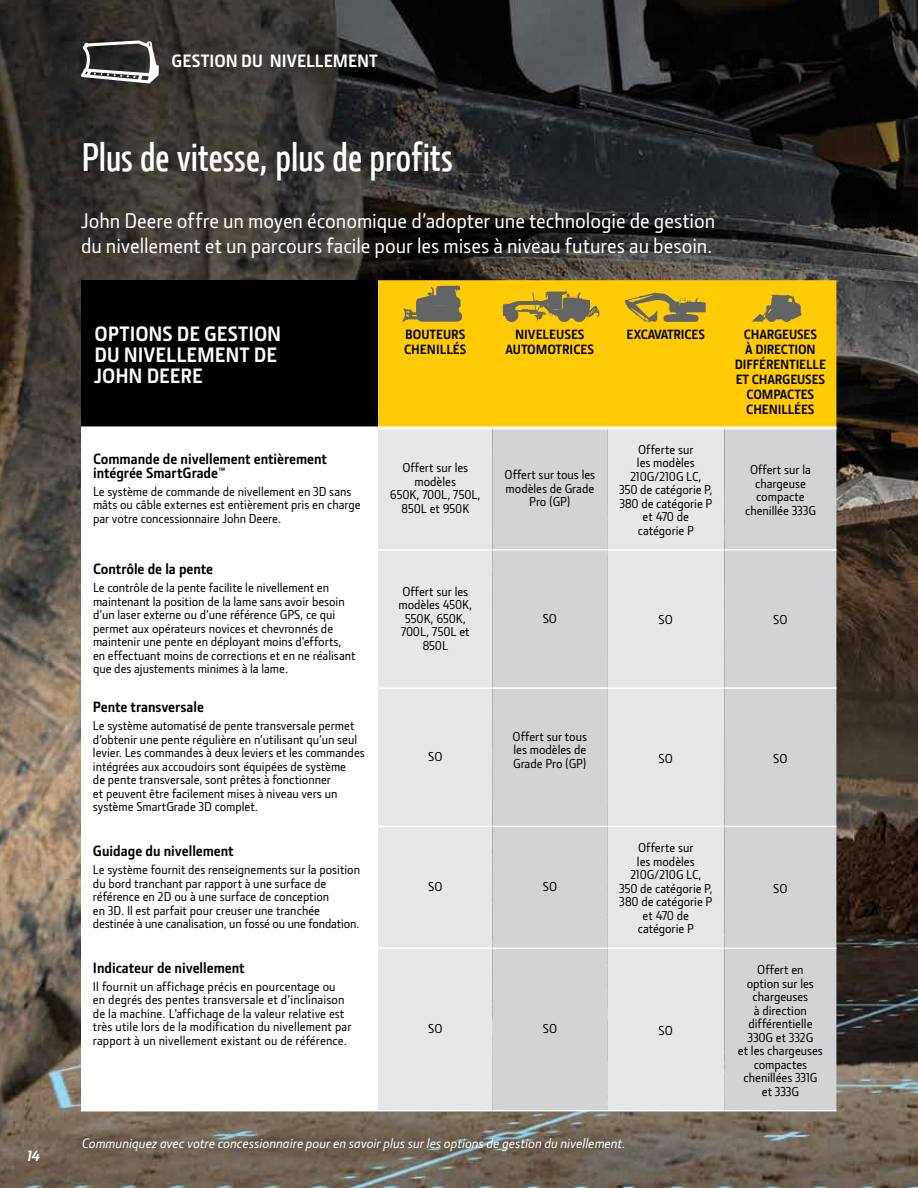
<style>
.page{position:relative;width:918px;height:1188px;background:#fff}
.page>*{position:absolute;margin:0;border:0;box-sizing:border-box;transform-origin:0 0}
.t1{font:600 condensed 40.5px "JD Sans Pro";letter-spacing:-.015em;color:#fff}
.t2{font:500 21px/25.5px "JD Sans Pro";color:#fff}
.t3{font:700 21px/21px "JD Sans Pro";color:#fff}
.t4{font:700 18px "JD Sans Pro";color:#fff}
.t5{font:700 15px/13.5px "JD Sans Pro";color:#000}
.t6{font:italic 700 15px "JD Sans Pro";color:#fff}
.t7{font:700 13.5px/15px "JD Sans Pro";letter-spacing:-.01em;color:#000;text-align:center}
.t8{font:italic 500 13.5px "JD Sans Pro";letter-spacing:.01em;color:#fff}
.t9{font:500 12.75px/13.5px "JD Sans Pro";color:#000;text-align:center}
</style>
<div class="page">
<img style="left:0;top:0;width:918px;height:1188px">
<svg style="left:81px;top:40px;width:78px;height:43px"></svg>
<div style="left:81px;top:280px;width:297px;height:148px;background:#000"></div>
<div style="left:378px;top:280px;width:458px;height:146px;background:#ffcb05"></div>
<svg style="left:81px;top:429px;width:297px;height:681px"></svg>
<div style="left:378px;top:429px;width:115px;height:681px;background:#e6e7e8"></div>
<svg style="left:493px;top:429px;width:343px;height:681px;background:#d8d9da"></svg>
<hr style="left:81px;top:426px;width:297px;height:3px;background:#fff">
<hr style="left:378px;top:426px;width:115px;height:3px;background:#fff">
<hr style="left:493px;top:426px;width:114px;height:3px;background:#fff">
<hr style="left:607px;top:426px;width:118px;height:3px;background:#fff">
<hr style="left:724px;top:426px;width:112px;height:3px;background:#fff">
<hr style="left:81px;top:549px;width:297px;height:2px;background:#fff">
<hr style="left:378px;top:549px;width:115px;height:2px;background:#fff">
<hr style="left:493px;top:549px;width:114px;height:2px;background:#fff">
<hr style="left:607px;top:549px;width:118px;height:2px;background:#fff">
<hr style="left:724px;top:549px;width:112px;height:2px;background:#fff">
<hr style="left:81px;top:687px;width:297px;height:2px;background:#fff">
<hr style="left:378px;top:687px;width:115px;height:2px;background:#fff">
<hr style="left:493px;top:687px;width:114px;height:2px;background:#fff">
<hr style="left:607px;top:687px;width:118px;height:2px;background:#fff">
<hr style="left:724px;top:687px;width:112px;height:2px;background:#fff">
<hr style="left:81px;top:826px;width:297px;height:1px;background:#fff">
<hr style="left:378px;top:826px;width:115px;height:1px;background:#fff">
<hr style="left:493px;top:826px;width:114px;height:1px;background:#fff">
<hr style="left:607px;top:826px;width:118px;height:1px;background:#fff">
<hr style="left:724px;top:826px;width:112px;height:1px;background:#fff">
<hr style="left:81px;top:948px;width:297px;height:1px;background:#fff">
<hr style="left:378px;top:948px;width:115px;height:1px;background:#fff">
<hr style="left:493px;top:948px;width:114px;height:1px;background:#fff">
<hr style="left:607px;top:948px;width:118px;height:1px;background:#fff">
<hr style="left:724px;top:948px;width:112px;height:1px;background:#fff">
<hr style="left:81px;top:1110px;width:297px;height:1px;background:#fff">
<hr style="left:378px;top:1110px;width:115px;height:1px;background:#fff">
<hr style="left:493px;top:1110px;width:114px;height:1px;background:#fff">
<hr style="left:607px;top:1110px;width:118px;height:1px;background:#fff">
<hr style="left:724px;top:1110px;width:112px;height:1px;background:#fff">
<svg style="left:625px;top:293px;width:81px;height:29px;background:#b59a32"></svg>
<svg style="left:503px;top:290px;width:97px;height:32px;background:#b09735"></svg>
<svg style="left:751px;top:295px;width:50px;height:27px"></svg>
<svg style="left:402px;top:285px;width:60px;height:37px;background:#998843"></svg>
<div style="left:68px;top:1124px;width:568px;height:41px;background:#000;opacity:.7"></div>
<p class="t6" style="left:27px;top:1146px;width:14px">14</p>
<h3 class="t4" style="left:172px;top:50px;width:208px">GESTION DU NIVELLEMENT</h3>
<h1 class="t1" style="left:81px;top:131px;width:373px">Plus de vitesse, plus de profits</h1>
<h2 class="t2" style="left:81px;top:207px;width:636px">John Deere offre un moyen économique d’adopter une technologie de gestion du nivellement et un parcours facile pour les mises à niveau futures au besoin.</h2>
<h2 class="t3" style="left:94px;top:322px;width:188px">OPTIONS DE GESTION<br>DU NIVELLEMENT DE<br>JOHN DEERE</h2>
<p class="t7" style="left:404px;top:327px;width:64px;text-align:left">BOUTEURS<br>CHENILLÉS</p>
<p class="t7" style="left:506px;top:327px;width:90px">NIVELEUSES<br>AUTOMOTRICES</p>
<p class="t7" style="left:627px;top:327px;width:80px">EXCAVATRICES</p>
<p class="t7" style="left:735px;top:327px;width:93px">CHARGEUSES<br>À DIRECTION<br>DIFFÉRENTIELLE<br>ET CHARGEUSES<br>COMPACTES<br>CHENILLÉES</p>
<p class="t5" style="left:93px;top:452px;width:236px">Commande de nivellement entièrement intégrée SmartGrade™</p>
<p class="t9" style="left:93px;top:484px;width:269px;text-align:left">Le système de commande de nivellement en 3D sans mâts ou câble externes est entièrement pris en charge par votre concessionnaire John Deere.</p>
<p class="t9" style="left:619px;top:442px;width:95px">Offerte sur<br>les modèles<br>210G/210G LC,<br>350 de catégorie P,<br>380 de catégorie P et 470 de catégorie P</p>
<p class="t9" style="left:390px;top:461px;width:92px">Offert sur les modèles<br>650K, 700L, 750L,<br>850L et 950K</p>
<p class="t9" style="left:505px;top:468px;width:92px">Offert sur tous les modèles de Grade<br>Pro (GP)</p>
<p class="t9" style="left:745px;top:463px;width:72px">Offert sur la chargeuse compacte chenillée 333G</p>
<p class="t5" style="left:93px;top:562px;width:122px">Contrôle de la pente</p>
<p class="t9" style="left:93px;top:581px;width:264px;text-align:left">Le contrôle de la pente facilite le nivellement en maintenant la position de la lame sans avoir besoin d’un laser externe ou d’une référence GPS, ce qui permet aux opérateurs novices et chevronnés de maintenir une pente en déployant moins d’efforts, en effectuant moins de corrections et en ne réalisant que des ajustements minimes à la lame.</p>
<p class="t9" style="left:398px;top:584px;width:75px">Offert sur les modèles 450K,<br>550K, 650K,<br>700L, 750L et<br>850L</p>
<p class="t5" style="left:93px;top:700px;width:113px">Pente transversale</p>
<p class="t9" style="left:93px;top:719px;width:273px;text-align:left">Le système automatisé de pente transversale permet d’obtenir une pente régulière en n’utilisant qu’un seul levier. Les commandes à deux leviers et les commandes intégrées aux accoudoirs sont équipées de système<br>de pente transversale, sont prêtes à fonctionner<br>et peuvent être facilement mises à niveau vers un système SmartGrade 3D complet.</p>
<p class="t9" style="left:428px;top:750px;width:16px">SO</p>
<p class="t9" style="left:543px;top:611px;width:16px">SO</p>
<p class="t9" style="left:659px;top:613px;width:16px">SO</p>
<p class="t9" style="left:773px;top:613px;width:16px">SO</p>
<p class="t9" style="left:513px;top:729px;width:76px;text-align:justify">Offert sur tous les modèles de Grade Pro (GP)</p>
<p class="t9" style="left:659px;top:751px;width:16px">SO</p>
<p class="t9" style="left:773px;top:751px;width:16px">SO</p>
<p class="t5" style="left:93px;top:844px;width:142px">Guidage du nivellement</p>
<p class="t9" style="left:93px;top:862px;width:269px;text-align:left">Le système fournit des renseignements sur la position du bord tranchant par rapport à une surface de référence en 2D ou à une surface de conception<br>en 3D. Il est parfait pour creuser une tranchée destinée à une canalisation, un fossé ou une fondation.</p>
<p class="t5" style="left:93px;top:960px;width:153px">Indicateur de nivellement</p>
<p class="t9" style="left:93px;top:979px;width:260px;text-align:left">Il fournit un affichage précis en pourcentage ou<br>en degrés des pentes transversale et d’inclinaison de la machine. L’affichage de la valeur relative est très utile lors de la modification du nivellement par rapport à un nivellement existant ou de référence.</p>
<p class="t9" style="left:428px;top:880px;width:16px">SO</p>
<p class="t9" style="left:543px;top:880px;width:16px">SO</p>
<p class="t9" style="left:619px;top:841px;width:95px">Offerte sur<br>les modèles<br>210G/210G LC,<br>350 de catégorie P,<br>380 de catégorie P et 470 de catégorie P</p>
<p class="t9" style="left:428px;top:1022px;width:16px">SO</p>
<p class="t9" style="left:543px;top:1022px;width:16px">SO</p>
<p class="t9" style="left:659px;top:1023px;width:16px">SO</p>
<p class="t8" style="left:82px;top:1134px;width:545px">Communiquez avec votre concessionnaire pour en savoir plus sur les options de gestion du nivellement.</p>
<p class="t9" style="left:773px;top:881px;width:16px">SO</p>
<p class="t9" style="left:738px;top:963px;width:87px">Offert en<br>option sur les chargeuses<br>à direction différentielle<br>330G et 332G<br>et les chargeuses compactes chenillées 331G et 333G</p>
</div>
